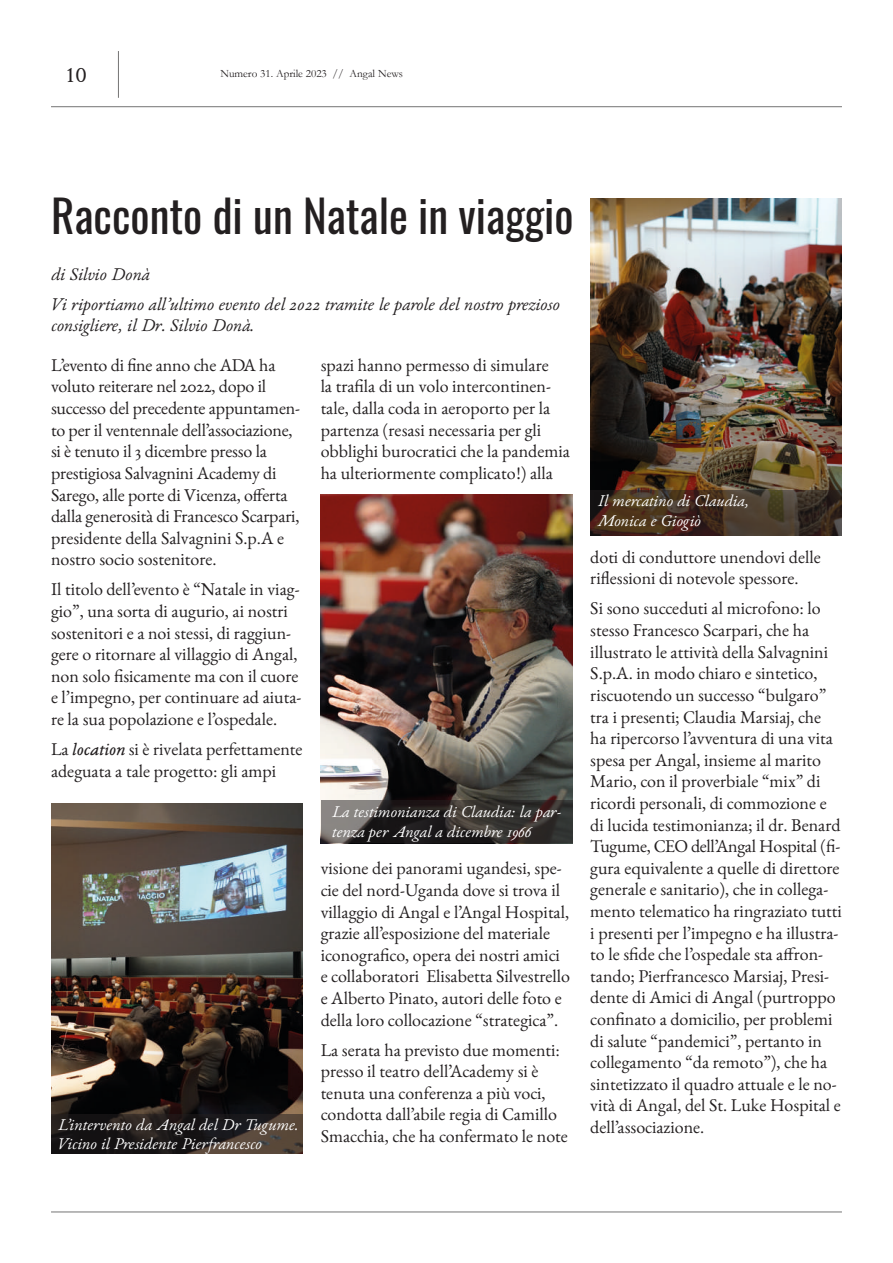
<style>
.page{position:relative;width:893px;height:1263px;background:#fff}
.page>*{position:absolute;margin:0;border:0;box-sizing:border-box;transform-origin:0 0}
.t1{font:45px "Oswald";color:#231f20}
.t2{font:22.5px "Crimson Text";color:#231f20}
.t3{font:18px/21.6px "EB Garamond 12";color:#231f20}
.t4{font:italic 18px/30.2px "EB Garamond 12";color:#231f20}
.t5{font:italic 16.5px/19.8px "EB Garamond 12";color:#fff}
.t6{font:11.25px "Garamond";color:#231f20}
.s1{font-family:"EB Garamond 08";font-style:italic}
</style>
<div class="page">
<hr style="left:51px;top:106px;width:791px;height:1px;background:#747373">
<hr style="left:118px;top:51px;width:1px;height:47px;background:#747373">
<hr style="left:51px;top:1211px;width:791px;height:1px;background:#747373">
<img style="left:51px;top:803px;width:252px;height:311px">
<img style="left:321px;top:495px;width:251px;height:306px">
<img style="left:590px;top:198px;width:252px;height:338px">
<svg style="left:51px;top:1114px;width:252px;height:40px;background:#2a2321"></svg>
<svg style="left:321px;top:801px;width:251px;height:42px;background:#3b3635"></svg>
<svg style="left:590px;top:490px;width:252px;height:45px;background:#433123"></svg>
<p class="t2" style="left:65px;top:60px;width:23px">10</p>
<p class="t6" style="left:220px;top:66px;width:184px">Numero 31. Aprile 2023 // Angal News</p>
<h1 class="t1" style="left:51px;top:176px;width:524px">Racconto di un Natale in viaggio</h1>
<p class="t4" style="left:51px;top:258px;width:510px">di Silvio Donà<br>Vi riportiamo all’ultimo evento del 2022 tramite le parole del nostro prezioso</p>
<p class="t4" style="left:51px;top:310px;width:205px">consigliere, il Dr. Silvio Donà.</p>
<p class="t3" style="left:51px;top:354px;width:251px">L’evento di fine anno che ADA ha voluto reiterare nel 2022, dopo il successo del precedente appuntamen&shy;to per il ventennale dell’associazione, si è tenuto il 3 dicembre presso la prestigiosa Salvagnini Academy di Sarego, alle porte di Vicenza, offerta dalla generosità di Francesco Scarpari, presidente della Salvagnini S.p.A e nostro socio sostenitore.</p>
<p class="t3" style="left:51px;top:579px;width:252px">Il titolo dell’evento è “Natale in viag&shy;gio”, una sorta di augurio, ai nostri sostenitori e a noi stessi, di raggiun&shy;gere o ritornare al villaggio di Angal, non solo fisicamente ma con il cuore e l’impegno, per continuare ad aiuta&shy;re la sua popolazione e l’ospedale.</p>
<p class="t3" style="left:51px;top:738px;width:253px">La <span class="s1">location</span> si è rivelata perfettamente adeguata a tale progetto: gli ampi</p>
<p class="t5" style="left:58px;top:1114px;width:242px">L’intervento da Angal del Dr Tugume.<br>Vicino il Presidente Pierfrancesco</p>
<p class="t3" style="left:321px;top:354px;width:251px">spazi hanno permesso di simulare<br>la trafila di un volo intercontinen&shy;tale, dalla coda in aeroporto per la partenza (resasi necessaria per gli obblighi burocratici che la pandemia ha ulteriormente complicato!) alla</p>
<p class="t5" style="left:332px;top:801px;width:231px">La testimonianza di Claudia: la par&shy;tenza per Angal a dicembre 1966</p>
<p class="t3" style="left:321px;top:858px;width:251px">visione dei panorami ugandesi, spe&shy;cie del nord-Uganda dove si trova il villaggio di Angal e l’Angal Hospital, grazie all’esposizione del materiale iconografico, opera dei nostri amici e collaboratori Elisabetta Silvestrello e Alberto Pinato, autori delle foto e della loro collocazione “strategica”.</p>
<p class="t3" style="left:321px;top:1039px;width:249px">La serata ha previsto due momenti: presso il teatro dell’Academy si è tenuta una conferenza a più voci, condotta dall’abile regia di Camillo Smacchia, che ha confermato le note</p>
<p class="t5" style="left:598px;top:491px;width:153px">Il mercatino di Claudia,<br>Monica e Giogiò</p>
<p class="t3" style="left:590px;top:546px;width:232px">doti di conduttore unendovi delle riflessioni di notevole spessore.</p>
<p class="t3" style="left:590px;top:598px;width:253px">Si sono succeduti al microfono: lo stesso Francesco Scarpari, che ha illustrato le attività della Salvagnini S.p.A. in modo chiaro e sintetico, riscuotendo un successo “bulgaro” tra i presenti; Claudia Marsiaj, che ha ripercorso l’avventura di una vita spesa per Angal, insieme al marito Mario, con il proverbiale “mix” di ricordi personali, di commozione e di lucida testimonianza; il dr. Benard Tugume, CEO dell’Angal Hospital (fi&shy;gura equivalente a quelle di direttore generale e sanitario), che in collega&shy;mento telematico ha ringraziato tutti i presenti per l’impegno e ha illustra&shy;to le sfide che l’ospedale sta affron&shy;tando; Pierfrancesco Marsiaj, Presi&shy;dente di Amici di Angal (purtroppo confinato a domicilio, per problemi di salute “pandemici”, pertanto in collegamento “da remoto”), che ha sintetizzato il quadro attuale e le no&shy;vità di Angal, del St. Luke Hospital e dell’associazione.</p>
</div>
